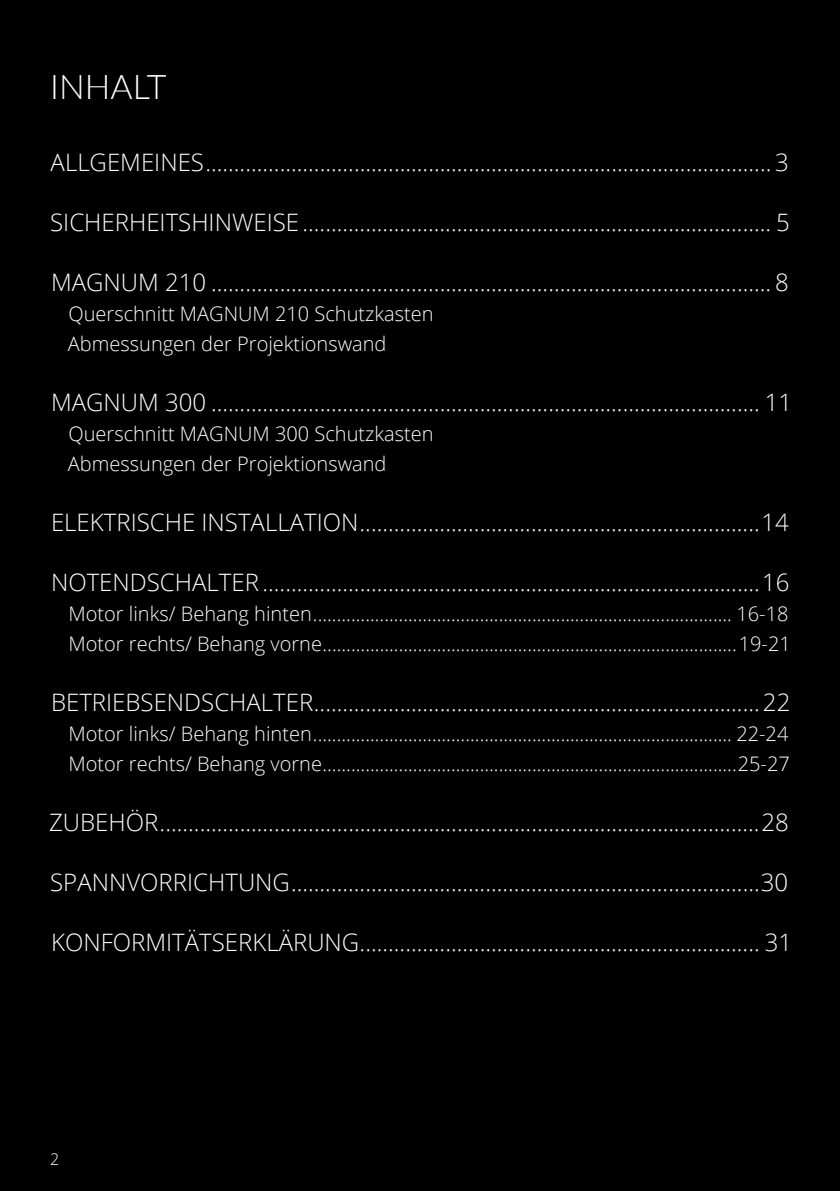
<style>
.page{position:relative;width:840px;height:1191px;background:#fff}
.page>*{position:absolute;margin:0;border:0;box-sizing:border-box;transform-origin:0 0}
.t1{font:300 34px "Lato";color:#fff}
.t2{font:300 24px "Open Sans";color:#fff}
.t3{font:300 20px/30px "Open Sans";color:#fff}
.t4{font:300 16px "Open Sans";color:#fff}
</style>
<div class="page">
<div style="left:0;top:0;width:839px;height:1191px;background:#000"></div>
<h1 class="t1" style="left:50px;top:64px;width:117px">INHALT</h1>
<p class="t2" style="left:51px;top:146px;width:739px">ALLGEMEINES................................................................................................... 3</p>
<p class="t2" style="left:50px;top:206px;width:740px">SICHERHEITSHINWEISE .................................................................................. 5</p>
<p class="t2" style="left:51px;top:266px;width:738px">MAGNUM 210 .................................................................................................. 8</p>
<p class="t3" style="left:68px;top:298px;width:367px">Querschnitt MAGNUM 210 Schutzkasten<br>Abmessungen der Projektionswand</p>
<p class="t2" style="left:51px;top:386px;width:742px">MAGNUM 300 ................................................................................................ 11</p>
<p class="t3" style="left:68px;top:418px;width:367px">Querschnitt MAGNUM 300 Schutzkasten<br>Abmessungen der Projektionswand</p>
<p class="t2" style="left:51px;top:506px;width:738px">ELEKTRISCHE INSTALLATION......................................................................14</p>
<p class="t2" style="left:51px;top:566px;width:739px">NOTENDSCHALTER.......................................................................................16</p>
<p class="t3" style="left:68px;top:598px;width:723px">Motor links/ Behang hinten........................................................................................ 16-18<br>Motor rechts/ Behang vorne.......................................................................................19-21</p>
<p class="t2" style="left:51px;top:686px;width:740px">BETRIEBSENDSCHALTER..............................................................................22</p>
<p class="t3" style="left:68px;top:718px;width:722px">Motor links/ Behang hinten........................................................................................ 22-24<br>Motor rechts/ Behang vorne.......................................................................................25-27</p>
<p class="t2" style="left:49px;top:806px;width:740px">ZUBEHÖR.........................................................................................................28</p>
<p class="t2" style="left:50px;top:866px;width:739px">SPANNVORRICHTUNG..................................................................................30</p>
<p class="t2" style="left:51px;top:926px;width:742px">KONFORMITÄTSERKLÄRUNG...................................................................... 31</p>
<p class="t4" style="left:50px;top:1148px;width:11px">2</p>
</div>
